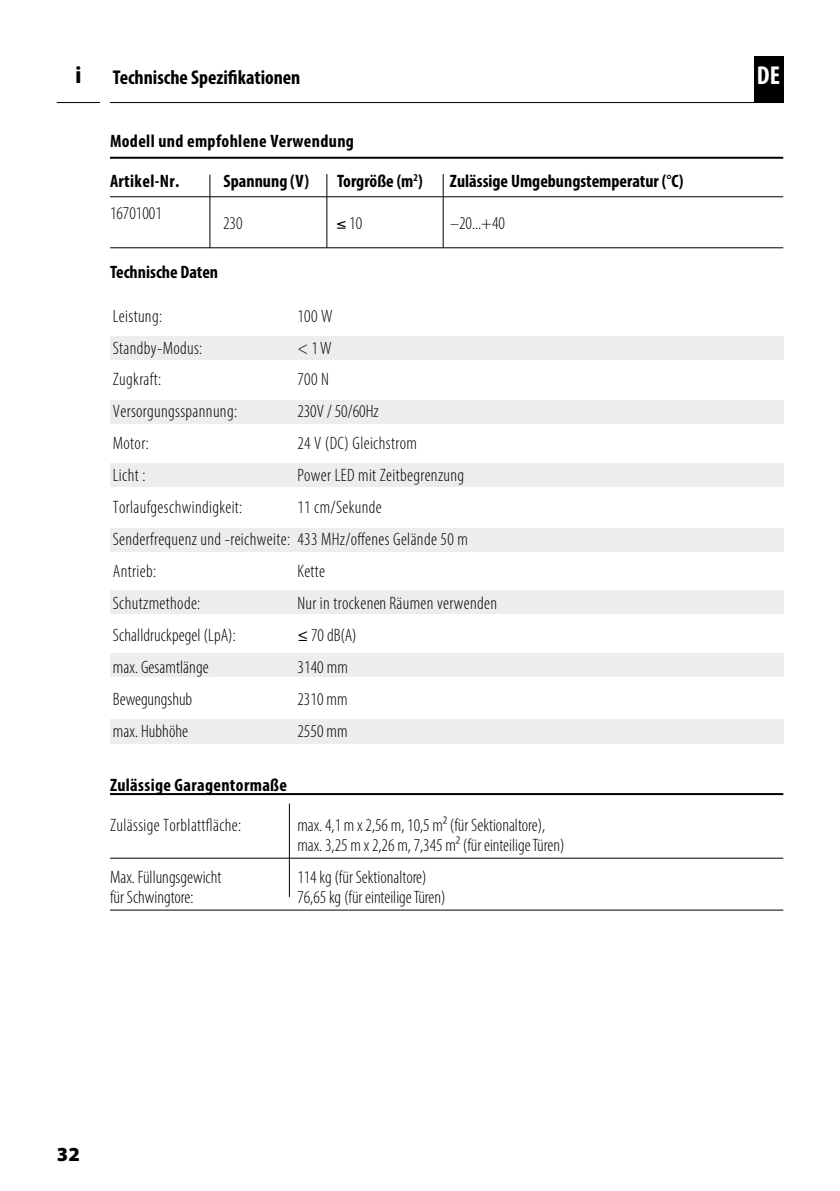
<style>
.page{position:relative;width:840px;height:1191px;background:#fff}
.page>*{position:absolute;margin:0;border:0;box-sizing:border-box;transform-origin:0 0}
.t1{font:700 condensed 26px "Myriad Pro";color:#fff}
.Marginalie{font:700 24px "Myriad Pro";color:#000}
.Titel_1{font:700 condensed 20px "Myriad Pro";color:#000}
.t2{font:900 20px "Myriad Pro";color:#000}
.Fließtext{font:300 condensed 18px "Myriad Pro";letter-spacing:.02em;color:#000}
.Fließtext-2{font:300 condensed 18px/20px "Myriad Pro";color:#000}
.untertitel{font:700 condensed 18px "Myriad Pro";letter-spacing:.015em;color:#000}
.s1{font-weight:400;font-stretch:normal}
</style>
<div class="page">
<div style="left:110px;top:719px;width:672px;height:25px;background:#eceded"></div>
<div style="left:110px;top:653px;width:672px;height:24px;background:#eceded"></div>
<div style="left:110px;top:590px;width:672px;height:23px;background:#eceded"></div>
<div style="left:110px;top:528px;width:672px;height:24px;background:#eceded"></div>
<div style="left:110px;top:463px;width:672px;height:24px;background:#eceded"></div>
<div style="left:110px;top:400px;width:672px;height:23px;background:#eceded"></div>
<div style="left:110px;top:336px;width:672px;height:24px;background:#eceded"></div>
<hr style="left:110px;top:196px;width:672px;height:1px;background:#000">
<hr style="left:209px;top:175px;width:1px;height:73px;background:#000">
<hr style="left:326px;top:174px;width:1px;height:74px;background:#000">
<hr style="left:442px;top:174px;width:1px;height:74px;background:#000">
<hr style="left:110px;top:247px;width:672px;height:1px;background:#000">
<hr style="left:110px;top:157px;width:672px;height:2px;background:#000">
<hr style="left:110px;top:793px;width:672px;height:2px;background:#000">
<hr style="left:110px;top:857px;width:672px;height:1px;background:#000">
<hr style="left:110px;top:909px;width:672px;height:1px;background:#000">
<hr style="left:289px;top:803px;width:1px;height:94px;background:#000">
<div style="left:753px;top:57px;width:29px;height:45px;background:#000"></div>
<hr style="left:110px;top:102px;width:672px;height:1px;background:#000">
<hr style="left:57px;top:102px;width:43px;height:1px;background:#000">
<p class="Marginalie" style="left:75px;top:59px;width:8px">i</p>
<p class="Titel_1" style="left:113px;top:65px;width:189px">Technische Spezifikationen</p>
<p class="untertitel" style="left:110px;top:130px;width:245px">Modell und empfohlene Verwendung</p>
<p class="untertitel" style="left:110px;top:170px;width:71px">Artikel-Nr.</p>
<p class="untertitel" style="left:223px;top:170px;width:87px">Spannung (V)</p>
<p class="untertitel" style="left:337px;top:170px;width:87px">Torgröße (m<sup>2</sup>)</p>
<p class="untertitel" style="left:449px;top:170px;width:235px">Zulässige Umgebungstemperatur (°C)</p>
<p class="Fließtext-2" style="left:110px;top:203px;width:53px">16701001</p>
<p class="Fließtext" style="left:223px;top:212px;width:21px">230</p>
<p class="Fließtext" style="left:336px;top:212px;width:27px">≤ 10</p>
<p class="Fließtext" style="left:450px;top:212px;width:56px">–20...+40</p>
<p class="untertitel" style="left:110px;top:260px;width:110px">Technische Daten</p>
<p class="Fließtext" style="left:113px;top:305px;width:51px">Leistung:</p>
<p class="Fließtext" style="left:297px;top:305px;width:37px">100 W</p>
<p class="Fließtext" style="left:113px;top:337px;width:91px">Standby-Modus:</p>
<p class="Fließtext" style="left:297px;top:337px;width:36px">&lt; 1 W</p>
<p class="Fließtext" style="left:113px;top:369px;width:50px">Zugkraft:</p>
<p class="Fließtext" style="left:297px;top:369px;width:33px">700 N</p>
<p class="Fließtext" style="left:113px;top:401px;width:126px">Versorgungsspannung:</p>
<p class="Fließtext-2" style="left:297px;top:401px;width:83px">230V / 50/60Hz</p>
<p class="Fließtext" style="left:113px;top:433px;width:37px">Motor:</p>
<p class="Fließtext" style="left:297px;top:433px;width:121px">24 V (DC) Gleichstrom</p>
<p class="Fließtext" style="left:113px;top:464px;width:34px">Licht :</p>
<p class="Fließtext" style="left:297px;top:464px;width:168px">Power LED mit Zeitbegrenzung</p>
<p class="Fließtext" style="left:113px;top:496px;width:131px">Torlaufgeschwindigkeit:</p>
<p class="Fließtext" style="left:297px;top:496px;width:86px">11 cm/Sekunde</p>
<p class="Fließtext" style="left:113px;top:528px;width:356px">Senderfrequenz und -reichweite: 433 MHz/offenes Gelände 50 m</p>
<p class="Fließtext" style="left:113px;top:560px;width:45px">Antrieb:</p>
<p class="Fließtext" style="left:297px;top:560px;width:29px">Kette</p>
<p class="Fließtext" style="left:113px;top:592px;width:89px">Schutzmethode:</p>
<p class="Fließtext" style="left:297px;top:592px;width:201px">Nur in trockenen Räumen verwenden</p>
<p class="Fließtext" style="left:113px;top:624px;width:124px">Schalldruckpegel (LpA):</p>
<p class="Fließtext" style="left:297px;top:624px;width:61px"><span class="s1">≤</span> 70 dB(A)</p>
<p class="Fließtext" style="left:113px;top:656px;width:97px">max. Gesamtlänge</p>
<p class="Fließtext" style="left:297px;top:656px;width:52px">3140 mm</p>
<p class="Fließtext-2" style="left:113px;top:688px;width:81px">Bewegungshub</p>
<p class="Fließtext" style="left:297px;top:688px;width:52px">2310 mm</p>
<p class="Fließtext" style="left:113px;top:720px;width:77px">max. Hubhöhe</p>
<p class="Fließtext" style="left:297px;top:720px;width:52px">2550 mm</p>
<p class="untertitel" style="left:110px;top:774px;width:178px">Zulässige Garagentormaße</p>
<p class="Fließtext" style="left:110px;top:814px;width:133px">Zulässige Torblattfläche:</p>
<p class="Fließtext-2" style="left:297px;top:815px;width:268px">max. 4,1 m x 2,56 m, 10,5 m² (für Sektionaltore), max. 3,25 m x 2,26 m, 7,345 m² (für einteilige Türen)</p>
<p class="Fließtext-2" style="left:110px;top:866px;width:113px">Max. Füllungsgewicht</p>
<p class="Fließtext-2" style="left:297px;top:866px;width:131px">114 kg (für Sektionaltore)</p>
<p class="Fließtext-2" style="left:110px;top:886px;width:85px">für Schwingtore:</p>
<p class="Fließtext-2" style="left:297px;top:886px;width:150px">76,65 kg (für einteilige Türen)</p>
<h1 class="t1" style="left:756px;top:59px;width:25px">DE</h1>
<p class="t2" style="left:57px;top:1140px;width:25px">32</p>
</div>
